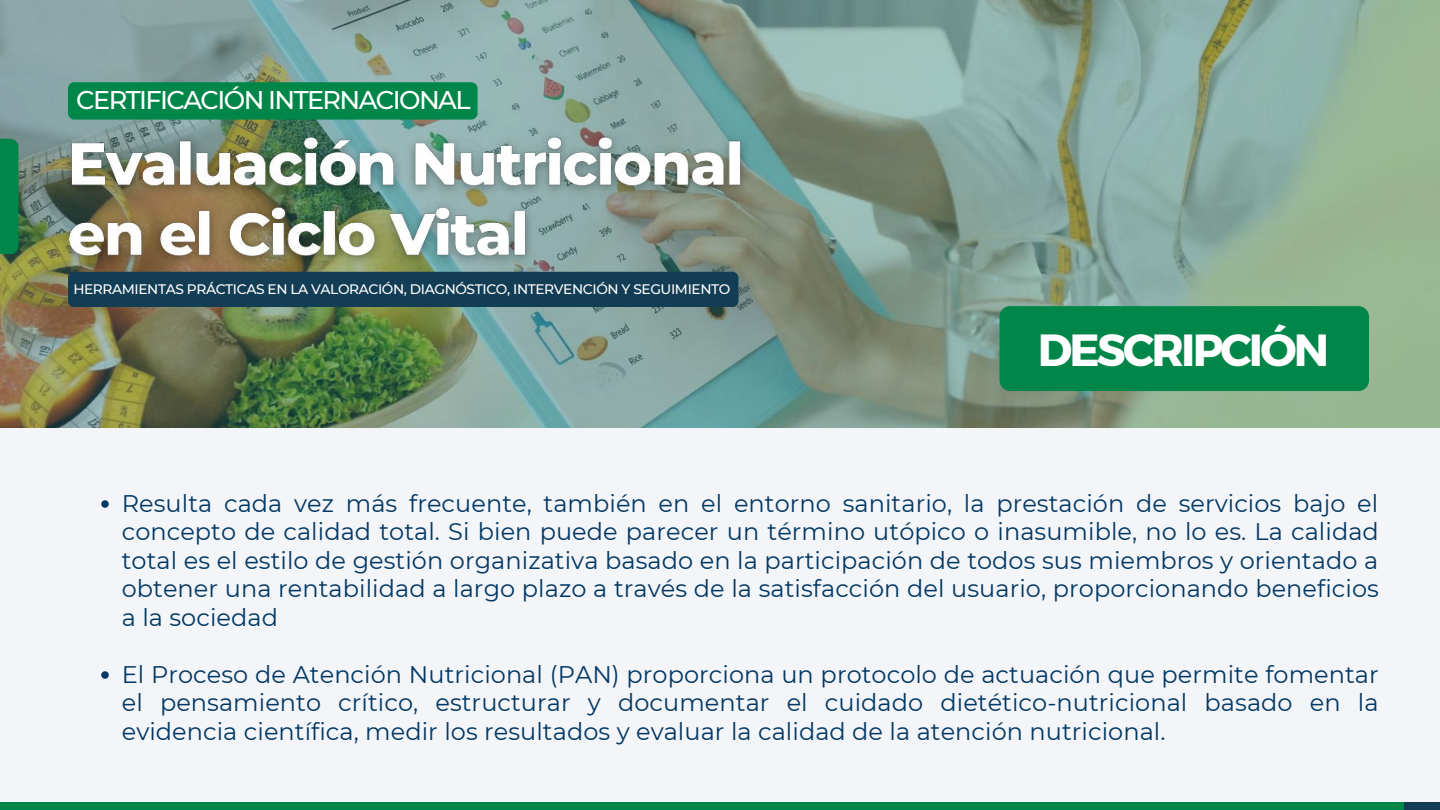
<style>
.page{position:relative;width:1440px;height:810px;background:#fff}
.page>*{position:absolute;margin:0;border:0;box-sizing:border-box;transform-origin:0 0}
.t1{font:700 45px "Montserrat";letter-spacing:-.06em;color:#fff}
.t2{font:500 25.6px "Montserrat";letter-spacing:-.06em;color:#fff}
.t3{font:24px/28.5px "Montserrat";letter-spacing:.005em;color:#023864;text-align:justify}
.t4{font:500 13.8px "Montserrat";letter-spacing:-.03em;color:#fff}
</style>
<div class="page">
<img style="left:0;top:0;width:1440px;height:428px">
<div style="left:0;top:428px;width:1440px;height:374px;background:#f3f5f9"></div>
<div style="left:0;top:802px;width:1405px;height:8px;background:#008649"></div>
<div style="left:1405px;top:802px;width:35px;height:8px;background:#123d54"></div>
<div style="left:1000px;top:306px;width:369px;height:85px;background:#008649;border-radius:11px"></div>
<svg style="left:101px;top:500px;width:8px;height:8px"></svg>
<svg style="left:101px;top:671px;width:8px;height:8px"></svg>
<div style="left:0;top:139px;width:18px;height:115px;background:#008649"></div>
<div style="left:68px;top:82px;width:410px;height:38px;background:#008649;border-radius:6px"></div>
<img style="left:52px;top:114px;width:706px;height:175px">
<div style="left:68px;top:272px;width:670px;height:35px;background:#123d54;border-radius:6px"></div>
<p class="t2" style="left:76px;top:82px;width:396px">CERTIFICACIÓN INTERNACIONAL</p>
<p class="t4" style="left:73px;top:280px;width:659px">HERRAMIENTAS PRÁCTICAS EN LA VALORACIÓN, DIAGNÓSTICO, INTERVENCIÓN Y SEGUIMIENTO</p>
<h1 class="t1" style="left:1038px;top:322px;width:293px">DESCRIPCIÓN</h1>
<p class="t3" style="left:122px;top:488px;width:1259px">Resulta cada vez más frecuente, también en el entorno sanitario, la prestación de servicios bajo el concepto de calidad total. Si bien puede parecer un término utópico o inasumible, no lo es. La calidad total es el estilo de gestión organizativa basado en la participación de todos sus miembros y orientado a obtener una rentabilidad a largo plazo a través de la satisfacción del usuario, proporcionando beneficios a la sociedad</p>
<p class="t3" style="left:122px;top:659px;width:1259px">El Proceso de Atención Nutricional (PAN) proporciona un protocolo de actuación que permite fomentar el pensamiento crítico, estructurar y documentar el cuidado dietético-nutricional basado en la evidencia científica, medir los resultados y evaluar la calidad de la atención nutricional.</p>
</div>
